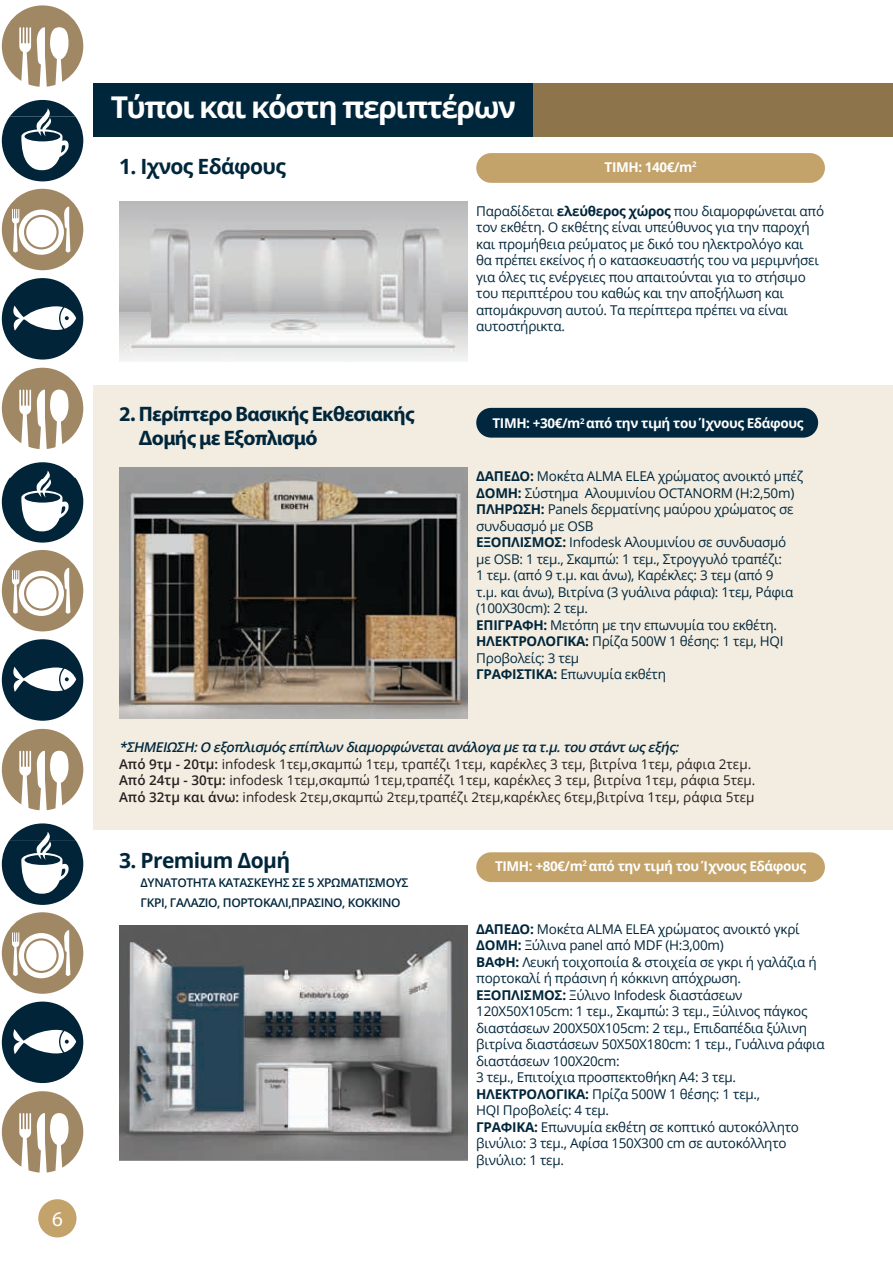
<style>
.page{position:relative;width:893px;height:1263px;background:#fff}
.page>*{position:absolute;margin:0;border:0;box-sizing:border-box;transform-origin:0 0}
.t1{font:700 30px "Open Sans";letter-spacing:-.05em;color:#fff}
.t2{font:700 21px/24px "Myriad Pro";letter-spacing:-.03em;color:#00263b}
.t3{font:700 21px "Open Sans";letter-spacing:-.03em;color:#00263b}
.t4{font:21px "Myriad Pro";color:#fff}
.t5{font:13.5px/16.5px "Open Sans";letter-spacing:-.02em;color:#00263b}
.t6{font:13.5px/16.5px "Open Sans";color:#231f20}
.t7{font:700 13.5px "Open Sans";letter-spacing:-.03em;color:#fff}
.t8{font:600 12px/19.5px "Open Sans";letter-spacing:-.03em;color:#00263b}
.s1{font-weight:700}
.s2{font-weight:600;font-style:italic;color:#00263b}
.s3{font-weight:600}
</style>
<div class="page">
<svg style="left:2px;top:639px;width:81px;height:82px"></svg>
<svg style="left:2px;top:550px;width:81px;height:81px"></svg>
<svg style="left:2px;top:729px;width:81px;height:81px"></svg>
<svg style="left:2px;top:823px;width:81px;height:82px"></svg>
<svg style="left:2px;top:1001px;width:81px;height:82px"></svg>
<svg style="left:2px;top:912px;width:81px;height:82px"></svg>
<svg style="left:2px;top:1091px;width:81px;height:81px"></svg>
<svg style="left:2px;top:5px;width:81px;height:82px"></svg>
<svg style="left:2px;top:100px;width:81px;height:81px"></svg>
<svg style="left:2px;top:278px;width:81px;height:82px"></svg>
<svg style="left:2px;top:189px;width:81px;height:81px"></svg>
<svg style="left:2px;top:368px;width:81px;height:81px"></svg>
<svg style="left:2px;top:462px;width:81px;height:81px"></svg>
<div style="left:94px;top:385px;width:799px;height:444px;background:#f3ede1"></div>
<hr style="left:892px;top:539px;width:1px;height:598px;background:#e0ecf3">
<div style="left:476px;top:153px;width:349px;height:30px;background:#c4a36b;border-radius:15px"></div>
<div style="left:476px;top:852px;width:349px;height:30px;background:#c4a36b;border-radius:15px"></div>
<div style="left:476px;top:408px;width:342px;height:30px;background:#00273d;border-radius:15px"></div>
<img style="left:119px;top:468px;width:349px;height:250px">
<img style="left:119px;top:925px;width:349px;height:235px">
<img style="left:119px;top:202px;width:349px;height:159px">
<div style="left:38px;top:1199px;width:39px;height:38px;background:#c4a36b;border-radius:50%"></div>
<div style="left:94px;top:83px;width:444px;height:53px;background:#00263b"></div>
<div style="left:534px;top:83px;width:359px;height:53px;background:#8e744b"></div>
<h2 class="t4" style="left:52px;top:1206px;width:12px">6</h2>
<h1 class="t1" style="left:111px;top:86px;width:407px">Τύποι και κόστη περιπτέρων</h1>
<h2 class="t3" style="left:119px;top:152px;width:168px">1. Ιχνος Εδάφους</h2>
<p class="t7" style="left:605px;top:157px;width:93px">ΤΙΜΗ: 140€/m<sup>2</sup></p>
<h2 class="t2" style="left:139px;top:401px;width:277px;text-indent:-20px">2. Περίπτερο Βασικής Εκθεσιακής<br>Δομής με Εξοπλισμό</h2>
<p class="t5" style="left:476px;top:202px;width:349px">Παραδίδεται <span class="s1">ελεύθερος χώρος</span> που διαμορφώνεται από τον εκθέτη. Ο εκθέτης είναι υπεύθυνος για την παροχή και προμήθεια ρεύματος με δικό του ηλεκτρολόγο και<br>θα πρέπει εκείνος ή ο κατασκευαστής του να μεριμνήσει για όλες τις ενέργειες που απαιτούνται για το στήσιμο του περιπτέρου του καθώς και την αποξήλωση και απομάκρυνση αυτού. Τα περίπτερα πρέπει να είναι αυτοστήρικτα.</p>
<p class="t7" style="left:493px;top:414px;width:312px">ΤΙΜΗ: +30€/m<sup>2</sup> από την τιμή του Ίχνους Εδάφους</p>
<p class="t5" style="left:476px;top:468px;width:328px"><span class="s1">ΔΑΠΕΔΟ:</span> Μοκέτα ALMA ELEA χρώματος ανοικτό μπέζ <span class="s1">ΔΟΜΗ:</span> Σύστημα Αλουμινίου OCTANORM (H:2,50m)<br><span class="s1">ΠΛΗΡΩΣΗ:</span> Panels δερματίνης μαύρου χρώματος σε συνδυασμό με OSB<br><span class="s1">ΕΞΟΠΛΙΣΜΟΣ:</span> Infodesk Αλουμινίου σε συνδυασμό με OSB: 1 τεμ., Σκαμπώ: 1 τεμ., Στρογγυλό τραπέζι:<br>1 τεμ. (από 9 τ.μ. και άνω), Καρέκλες: 3 τεμ (από 9<br>τ.μ. και άνω), Βιτρίνα (3 γυάλινα ράφια): 1τεμ, Ράφια (100Χ30cm): 2 τεμ.<br><span class="s1">ΕΠΙΓΡΑΦΗ:</span> Μετόπη με την επωνυμία του εκθέτη.<br><span class="s1">ΗΛΕΚΤΡΟΛΟΓΙΚΑ:</span> Πρίζα 500W 1 θέσης: 1 τεμ, HQI Προβολείς: 3 τεμ<br><span class="s1">ΓΡΑΦΙΣΤΙΚΑ:</span> Επωνυμία εκθέτη</p>
<p class="t6" style="left:119px;top:739px;width:638px"><span class="s2">*ΣΗΜΕΙΩΣΗ:Ο εξοπλισμόςεπίπλων διαμορφώνεταιανάλογα μετα τ.μ.του στάντωςεξής:<br></span><span class="s3">Από 9τμ - 20τμ:</span> infodesk 1τεμ,σκαμπώ 1τεμ, τραπέζι 1τεμ, καρέκλες 3 τεμ, βιτρίνα 1τεμ, ράφια 2τεμ.<br><span class="s3">Από 24τμ - 30τμ:</span> infodesk 1τεμ,σκαμπώ 1τεμ,τραπέζι 1τεμ, καρέκλες 3 τεμ, βιτρίνα 1τεμ, ράφια 5τεμ.<br><span class="s3">Από 32τμ και άνω:</span> infodesk 2τεμ,σκαμπώ 2τεμ,τραπέζι 2τεμ,καρέκλες 6τεμ,βιτρίνα 1τεμ, ράφια 5τεμ</p>
<h2 class="t3" style="left:119px;top:845px;width:173px">3. Premium Δομή</h2>
<p class="t8" style="left:141px;top:873px;width:269px">ΔΥΝΑΤΟΤΗΤΑ ΚΑΤΑΣΚΕΥΗΣ ΣΕ 5 ΧΡΩΜΑΤΙΣΜΟΥΣ<br>ΓΚΡΙ, ΓΑΛΑΖΙΟ, ΠΟΡΤΟΚΑΛΙ,ΠΡΑΣΙΝΟ, ΚΟΚΚΙΝΟ</p>
<p class="t7" style="left:495px;top:856px;width:312px">ΤΙΜΗ: +80€/m<sup>2</sup> από την τιμή του Ίχνους Εδάφους</p>
<p class="t5" style="left:476px;top:920px;width:350px"><span class="s1">ΔΑΠΕΔΟ:</span> Μοκέτα ALMA ELEA χρώματος ανοικτό γκρί <span class="s1">ΔΟΜΗ:</span> Ξύλινα panel από MDF (H:3,00m)<br><span class="s1">ΒΑΦΗ:</span> Λευκή τοιχοποιία &amp; στοιχεία σε γκρι ή γαλάζια ή πορτοκαλί ή πράσινη ή κόκκινη απόχρωση.<br><span class="s1">ΕΞΟΠΛΙΣΜΟΣ:</span> Ξύλινο Infodesk διαστάσεων 120Χ50Χ105cm: 1 τεμ., Σκαμπώ: 3 τεμ., Ξύλινος πάγκος διαστάσεων 200Χ50Χ105cm: 2 τεμ., Επιδαπέδια ξύλινη βιτρίνα διαστάσεων 50Χ50Χ180cm: 1 τεμ., Γυάλινα ράφια διαστάσεων 100Χ20cm:<br>3 τεμ., Επιτοίχια προσπεκτοθήκη Α4: 3 τεμ.<br><span class="s1">ΗΛΕΚΤΡΟΛΟΓΙΚΑ:</span> Πρίζα 500W 1 θέσης: 1 τεμ.,<br>HQI Προβολείς: 4 τεμ.<br><span class="s1">ΓΡΑΦΙΚΑ:</span> Επωνυμία εκθέτη σε κοπτικό αυτοκόλλητο βινύλιο: 3 τεμ., Αφίσα 150Χ300 cm σε αυτοκόλλητο βινύλιο: 1 τεμ.</p>
</div>
